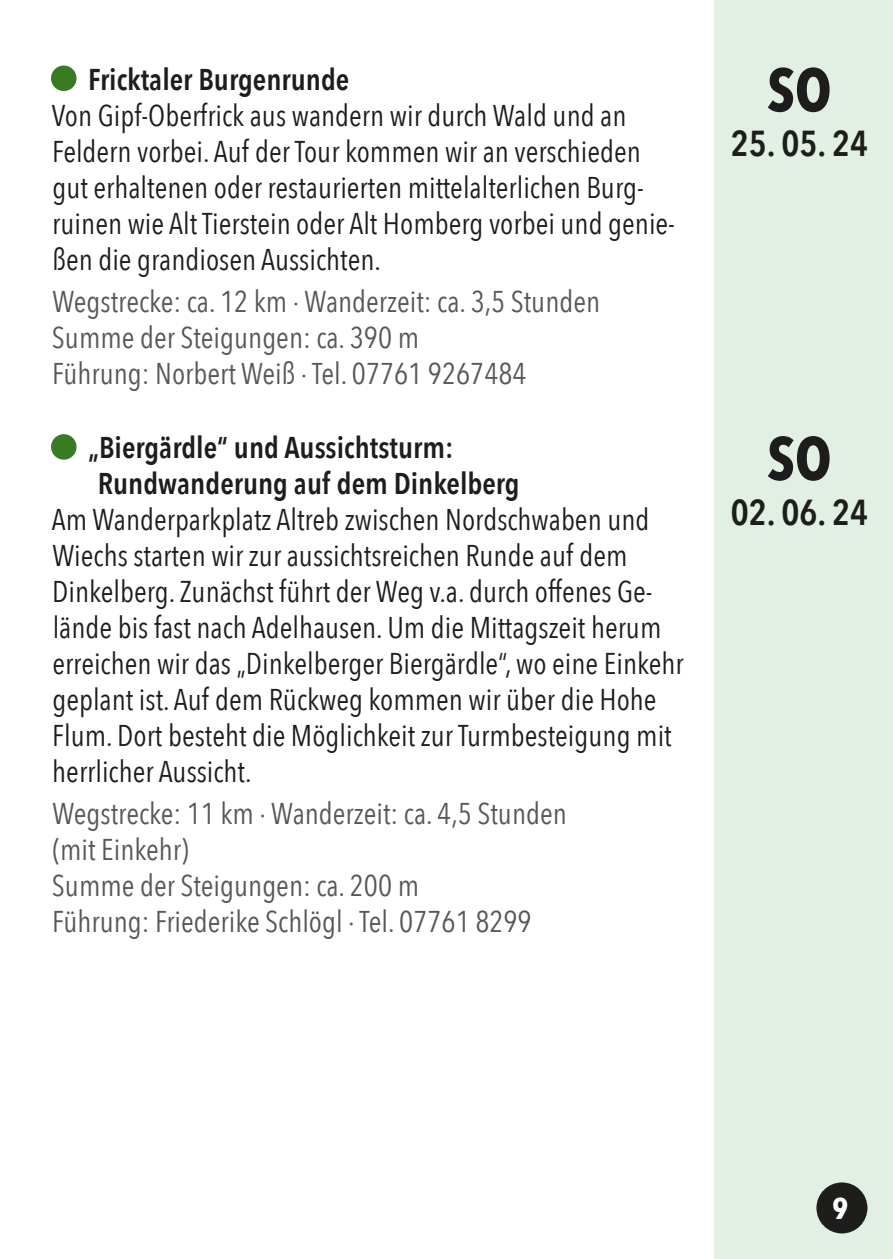
<style>
.page{position:relative;width:893px;height:1259px;background:#fff}
.page>*{position:absolute;margin:0;border:0;box-sizing:border-box;transform-origin:0 0}
.t1{font:700 60px "Avenir Next Condensed";color:#1d1d1b}
.t2{font:600 36px "Avenir Next Condensed";color:#1d1d1b}
.t3{font:30px/36px "Avenir Next Condensed";color:#1d1d1b}
.t4{font:30px/36px "Avenir Next Condensed";color:#575756}
.t5{font:600 30px "Avenir Next Condensed";color:#1d1d1b}
.t6{font:700 30px "Avenir Next Condensed";color:#fff}
</style>
<div class="page">
<div style="left:714px;top:0;width:179px;height:1259px;background:#e2efe3"></div>
<div style="left:51px;top:66px;width:26px;height:25px;background:#397b22;border-radius:50%"></div>
<div style="left:51px;top:434px;width:26px;height:26px;background:#397b22;border-radius:50%"></div>
<div style="left:816px;top:1182px;width:51px;height:51px;background:#1d1d1b;border-radius:50%"></div>
<p class="t5" style="left:88px;top:53px;width:263px">Fricktaler Burgenrunde</p>
<p class="t3" style="left:52px;top:96px;width:576px">Von Gipf-Oberfrick aus wandern wir durch Wald und an</p>
<p class="t3" style="left:52px;top:132px;width:590px">Feldern vorbei. Auf der Tour kommen wir an verschieden</p>
<p class="t3" style="left:52px;top:168px;width:593px">gut erhaltenen oder restaurierten mittelalterlichen Burg-</p>
<p class="t3" style="left:52px;top:204px;width:624px">ruinen wie Alt Tierstein oder Alt Homberg vorbei und genie&shy;ßen die grandiosen Aussichten.</p>
<p class="t4" style="left:52px;top:282px;width:549px">Wegstrecke: ca. 12 km · Wanderzeit: ca. 3,5 Stunden</p>
<p class="t4" style="left:52px;top:318px;width:369px">Summe der Steigungen: ca. 390 m</p>
<p class="t4" style="left:52px;top:354px;width:476px">Führung: Norbert Weiß · Tel. 07761 9267484</p>
<p class="t5" style="left:88px;top:422px;width:367px">„Biergärdle“ und Aussichtsturm:</p>
<p class="t5" style="left:98px;top:458px;width:423px">Rundwanderung auf dem Dinkelberg</p>
<p class="t3" style="left:52px;top:500px;width:633px">Am Wanderparkplatz Altreb zwischen Nordschwaben und Wiechs starten wir zur aussichtsreichen Runde auf dem Dinkelberg. Zunächst führt der Weg v.a. durch offenes Ge&shy;lände bis fast nach Adelhausen. Um die Mittagszeit herum erreichen wir das „Dinkelberger Biergärdle“, wo eine Einkehr geplant ist. Auf dem Rückweg kommen wir über die Hohe Flum. Dort besteht die Möglichkeit zur Turmbesteigung mit herrlicher Aussicht.</p>
<p class="t4" style="left:52px;top:794px;width:516px">Wegstrecke: 11 km · Wanderzeit: ca. 4,5 Stunden (mit Einkehr)</p>
<p class="t4" style="left:52px;top:866px;width:369px">Summe der Steigungen: ca. 200 m</p>
<p class="t4" style="left:52px;top:902px;width:481px">Führung: Friederike Schlögl · Tel. 07761 8299</p>
<p class="t1" style="left:767px;top:53px;width:66px">SO</p>
<p class="t2" style="left:731px;top:112px;width:139px">25. 05. 24</p>
<p class="t1" style="left:767px;top:422px;width:66px">SO</p>
<p class="t2" style="left:731px;top:481px;width:139px">02. 06. 24</p>
<p class="t6" style="left:833px;top:1189px;width:17px">9</p>
</div>
